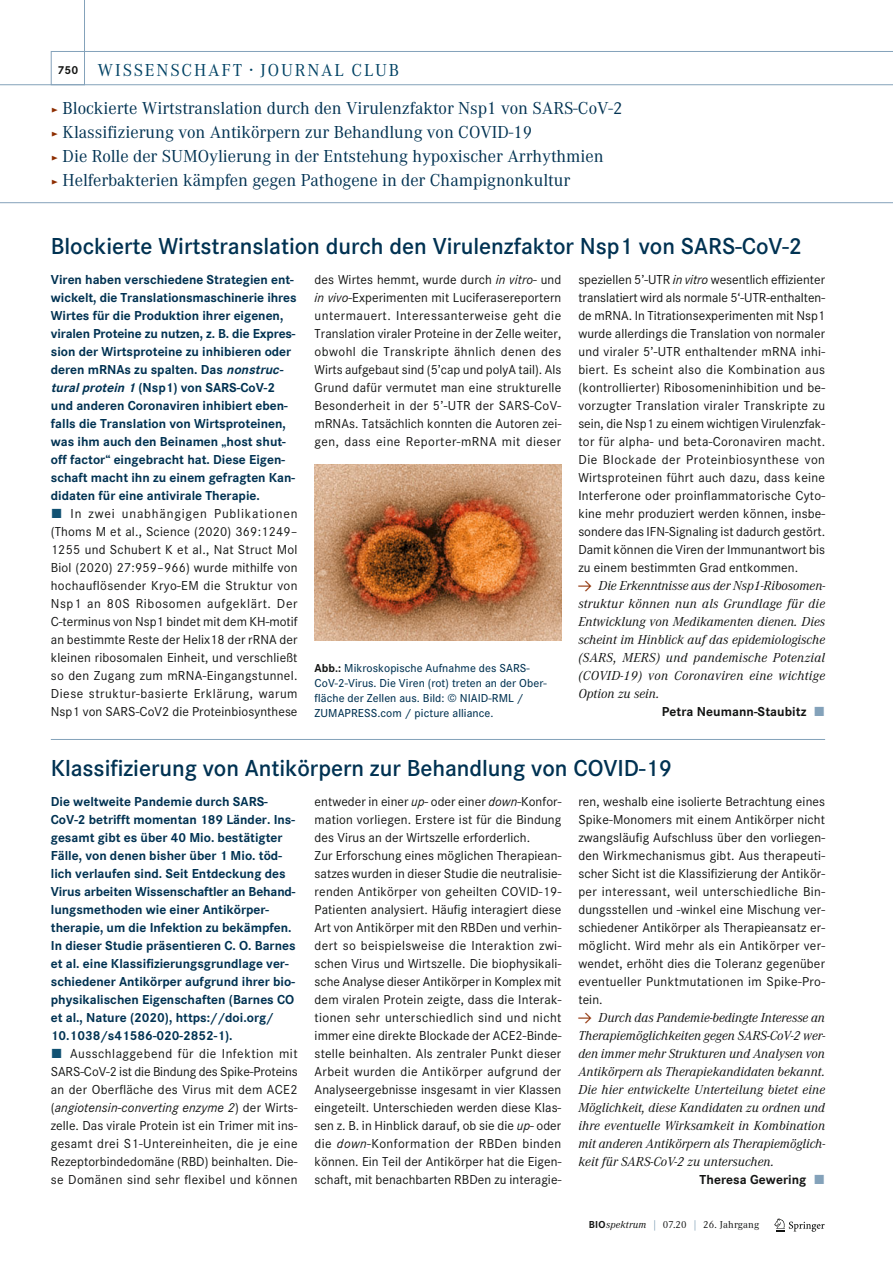
<style>
.page{position:relative;width:893px;height:1263px;background:#fff}
.page>*{position:absolute;margin:0;border:0;box-sizing:border-box;transform-origin:0 0}
.t1{font:600 24px "Corporate S";letter-spacing:-.005em;color:#003252}
.t2{font:18px/24px "Corporate A";color:#003252}
.t3{font:13.5px/18px "Corporate S";letter-spacing:.005em;color:#131413;text-align:justify}
.t4{font:700 13.5px/18px "Corporate S";color:#003252}
.t5{font:italic 13.5px/18px "Corporate A";letter-spacing:.005em;color:#131413;text-align:justify}
.t6{font:700 13.5px "Corporate S";letter-spacing:.005em;color:#131413}
.t7{font:500 12px/15px "Corporate S";letter-spacing:.005em;color:#003252}
.t8{font:10.5px "Corporate A";letter-spacing:.015em;color:#131413}
.s1{font-family:"Corporate S";font-weight:700;font-size:12px;color:#131413}
.s2{color:#004264}
.s3{font-family:"The Sans Expert";font-size:13.5px;color:#8d2d00}
.s4{font-style:italic}
.s5{font-family:"The Sans Expert";font-style:normal;color:#8d2d00}
.s6{font-family:"The Sans Expert";font-weight:400;color:#84a2ba}
.s7{font-family:"The Sans Expert";font-weight:400;color:#115273}
.s8{font-weight:400;color:#131413}
.s9{font-weight:700;color:#131413}
.s10{font-weight:400;font-style:italic;color:#131413}
.s11{font-family:"Corporate S";font-weight:700}
.s12{color:#658ba6}
</style>
<div class="page">
<svg style="left:774px;top:1218px;width:50px;height:14px"></svg>
<hr style="left:51px;top:739px;width:774px;height:1px;background:#84a2ba">
<img style="left:314px;top:464px;width:247px;height:177px">
<svg style="left:0;top:0;width:85px;height:85px"></svg>
<div style="left:51px;top:51px;width:841px;height:34px;border:1px solid #84a2ba"></div>
<hr style="left:0;top:202px;width:892px;height:1px;background:#84a2ba">
<h2 class="t2" style="left:51px;top:52px;width:573px;line-height:38px;text-indent:7px"><span class="s1">750</span> <span class="s2">WISSENSCHAFT · JOURNAL CLUB<br></span><span class="s3">ÿ</span> Blockierte Wirtstranslation durch den Virulenzfaktor Nsp1 von SARS-CoV-2</h2>
<h2 class="t2" style="left:51px;top:121px;width:554px"><span class="s3">ÿ</span> Klassifizierung von Antikörpern zur Behandlung von COVID-19<br><span class="s3">ÿ</span> Die Rolle der SUMOylierung in der Entstehung hypoxischer Arrhythmien <span class="s3">ÿ</span> Helferbakterien kämpfen gegen Pathogene in der Champignonkultur</h2>
<h1 class="t1" style="left:51px;top:237px;width:752px">Blockierte Wirtstranslation durch den Virulenzfaktor Nsp1 von SARS-CoV-2</h1>
<p class="t3" style="left:578px;top:272px;width:248px">speziellen 5’-UTR <span class="s4">in vitro</span> wesentlich effizienter translatiert wird als normale 5‘-UTR-enthalten&shy;de mRNA. In Titrationsexperimenten mit Nsp1 wurde allerdings die Translation von normaler und viraler 5’-UTR enthaltender mRNA inhi&shy;biert. Es scheint also die Kombination aus (kontrollierter) Ribosomeninhibition und be&shy;vorzugter Translation viraler Transkripte zu sein, die Nsp1 zu einem wichtigen Virulenzfak&shy;tor für alpha- und beta-Coronaviren macht.<br>Die Blockade der Proteinbiosynthese von Wirtsproteinen führt auch dazu, dass keine Interferone oder proinflammatorische Cyto&shy;kine mehr produziert werden können, insbe&shy;sondere das IFN-Signaling ist dadurch gestört.<br>Damit können die Viren der Immunantwort bis zu einem bestimmten Grad entkommen.</p>
<p class="t5" style="left:578px;top:578px;width:248px"><span class="s5">Y</span> Die Erkenntnisse aus der Nsp1-Ribosomen&shy;struktur können nun als Grundlage für die Entwicklung von Medikamenten dienen. Dies scheint im Hinblick auf das epidemiologische (SARS, MERS) und pandemische Potenzial (COVID-19) von Coronaviren eine wichtige Option zu sein.</p>
<p class="t6" style="left:661px;top:707px;width:165px">Petra Neumann-Staubitz <span class="s6">ó</span></p>
<p class="t4" style="left:51px;top:272px;width:248px">Viren haben verschiedene Strategien ent&shy;wickelt, die Translationsmaschinerie ihres Wirtes für die Produktion ihrer eigenen, viralen Proteine zu nutzen, z. B. die Expres&shy;sion der Wirtsproteine zu inhibieren oder deren mRNAs zu spalten. Das <span class="s4">nonstruc&shy;turalprotein 1</span> (Nsp1) von SARS-CoV-2 und anderen Coronaviren inhibiert eben&shy;falls die Translation von Wirtsproteinen, was ihm auch den Beinamen „host shut&shy;off factor“ eingebracht hat. Diese Eigen&shy;schaft macht ihn zu einem gefragten Kan&shy;didaten für eine antivirale Therapie.<br><span class="s7">ó</span> <span class="s8">In zwei unabhängigen Publikationen (Thoms M et al., Science (2020) 369:1249– 1255 und Schubert K et al., Nat Struct Mol Biol (2020) 27:959–966) wurde mithilfe von hochauflösender Kryo-EM die Struktur von Nsp1 an 80S Ribosomen aufgeklärt. Der C-terminus von Nsp1 bindet mit dem KH-motif an bestimmte Reste der Helix18 der rRNA der kleinen ribosomalen Einheit, und verschließt so den Zugang zum mRNA-Eingangstunnel.<br>Diese struktur-basierte Erklärung, warum Nsp1 von SARS-CoV2 die Proteinbiosynthese</span></p>
<p class="t3" style="left:314px;top:272px;width:248px">des Wirtes hemmt, wurde durch <span class="s4">in vitro</span>- und <span class="s4">in vivo</span>-Experimenten mit Luciferasereportern untermauert. Interessanterweise geht die Translation viraler Proteine in der Zelle weiter, obwohl die Transkripte ähnlich denen des Wirts aufgebaut sind (5’cap und polyA tail). Als Grund dafür vermutet man eine strukturelle Besonderheit in der 5’-UTR der SARS-CoV&shy;mRNAs. Tatsächlich konnten die Autoren zei&shy;gen, dass eine Reporter-mRNA mit dieser</p>
<p class="t7" style="left:314px;top:661px;width:233px"><span class="s9">Abb.:</span> Mikroskopische Aufnahme des SARS-CoV-2-Virus. Die Viren (rot) treten an der Ober&shy;fläche der Zellen aus. Bild: © NIAID-RML / ZUMAPRESS.com / picture alliance.</p>
<h1 class="t1" style="left:51px;top:759px;width:622px">Klassifizierung von Antikörpern zur Behandlung von COVID-19</h1>
<p class="t3" style="left:578px;top:794px;width:248px">ren, weshalb eine isolierte Betrachtung eines Spike-Monomers mit einem Antikörper nicht zwangsläufig Aufschluss über den vorliegen&shy;den Wirkmechanismus gibt. Aus therapeuti&shy;scher Sicht ist die Klassifizierung der Antikör&shy;per interessant, weil unterschiedliche Bin&shy;dungsstellen und -winkel eine Mischung ver&shy;schiedener Antikörper als Therapieansatz er&shy;möglicht. Wird mehr als ein Antikörper ver&shy;wendet, erhöht dies die Toleranz gegenüber eventueller Punktmutationen im Spike-Pro&shy;tein.</p>
<p class="t5" style="left:578px;top:1010px;width:248px"><span class="s5">Y</span> Durch das Pandemie-bedingte Interesse an Therapiemöglichkeiten gegen SARS-CoV-2 wer&shy;den immer mehr Strukturen und Analysen von Antikörpern als Therapiekandidaten bekannt.<br>Die hier entwickelte Unterteilung bietet eine Möglichkeit, diese Kandidaten zu ordnen und ihre eventuelle Wirksamkeit in Kombination mit anderen Antikörpern als Therapiemöglich&shy;keit für SARS-CoV-2 zu untersuchen.</p>
<p class="t6" style="left:699px;top:1175px;width:127px">Theresa Gewering <span class="s6">ó</span></p>
<p class="t4" style="left:51px;top:794px;width:248px">Die weltweite Pandemie durch SARS-CoV-2 betrifft momentan 189 Länder. Ins&shy;gesamt gibt es über 40 Mio. bestätigter Fälle, von denen bisher über 1 Mio. töd&shy;lich verlaufen sind. Seit Entdeckung des Virus arbeiten Wissenschaftler an Be hand&shy;lungsmethoden wie einer Antikörper&shy;therapie, um die Infektion zu bekämpfen.<br>In dieser Studie präsentieren C. O. Barnes et al. eine Klassifizierungsgrundlage ver&shy;schiedener Antikörper aufgrund ihrer bio&shy;physikalischen Eigenschaften (Barnes CO et al., Nature (2020), https://doi.org/ 10.1038/s41586-020-2852-1).<br><span class="s7">ó</span> <span class="s8">Ausschlaggebend für die Infektion mit SARS-CoV-2 ist die Bindung des Spike-Proteins an der Oberfläche des Virus mit dem ACE2 (</span><span class="s10">angiotensin-converting enzyme 2</span><span class="s8">) der Wirts&shy;zelle. Das virale Protein ist ein Trimer mit ins&shy;gesamt drei S1-Untereinheiten, die je eine Rezeptorbindedomäne (RBD) beinhalten. Die&shy;se Domänen sind sehr flexibel und können</span></p>
<p class="t3" style="left:314px;top:794px;width:248px;text-align:left">entweder in einer <span class="s4">up</span>- oder einer <span class="s4">down</span>-Konfor&shy;mation vorliegen. Erstere ist für die Bindung des Virus an der Wirtszelle erforderlich.<br>Zur Erforschung eines möglichen Therapiean&shy;satzes wurden in dieser Studie die neutralisie&shy;renden Antikörper von geheilten COVID-19- Patienten analysiert. Häufig interagiert diese Art von Antikörper mit den RBDen und verhin&shy;dert so beispielsweise die Interaktion zwi&shy;schen Virus und Wirtszelle. Die biophysikali&shy;sche Analyse dieser Antikörper in Komplex mit dem viralen Protein zeigte, dass die Interak&shy;tionen sehr unterschiedlich sind und nicht immer eine direkte Blockade der ACE2-Binde&shy;stelle beinhalten. Als zentraler Punkt dieser Arbeit wurden die Antikörper aufgrund der Analyseergebnisse insgesamt in vier Klassen eingeteilt. Unterschieden werden diese Klas&shy;sen z. B. in Hinblick darauf, ob sie die <span class="s4">up</span>- oder die <span class="s4">down</span>-Konformation der RBDen binden können. Ein Teil der Antikörper hat die Eigen&shy;schaft, mit benachbarten RBDen zu interagie-</p>
<p class="t8" style="left:589px;top:1221px;width:172px"><span class="s11">BIO</span><span class="s4">spektrum</span> <span class="s12">|</span> 07.20 <span class="s12">|</span> 26. Jahrgang</p>
</div>
